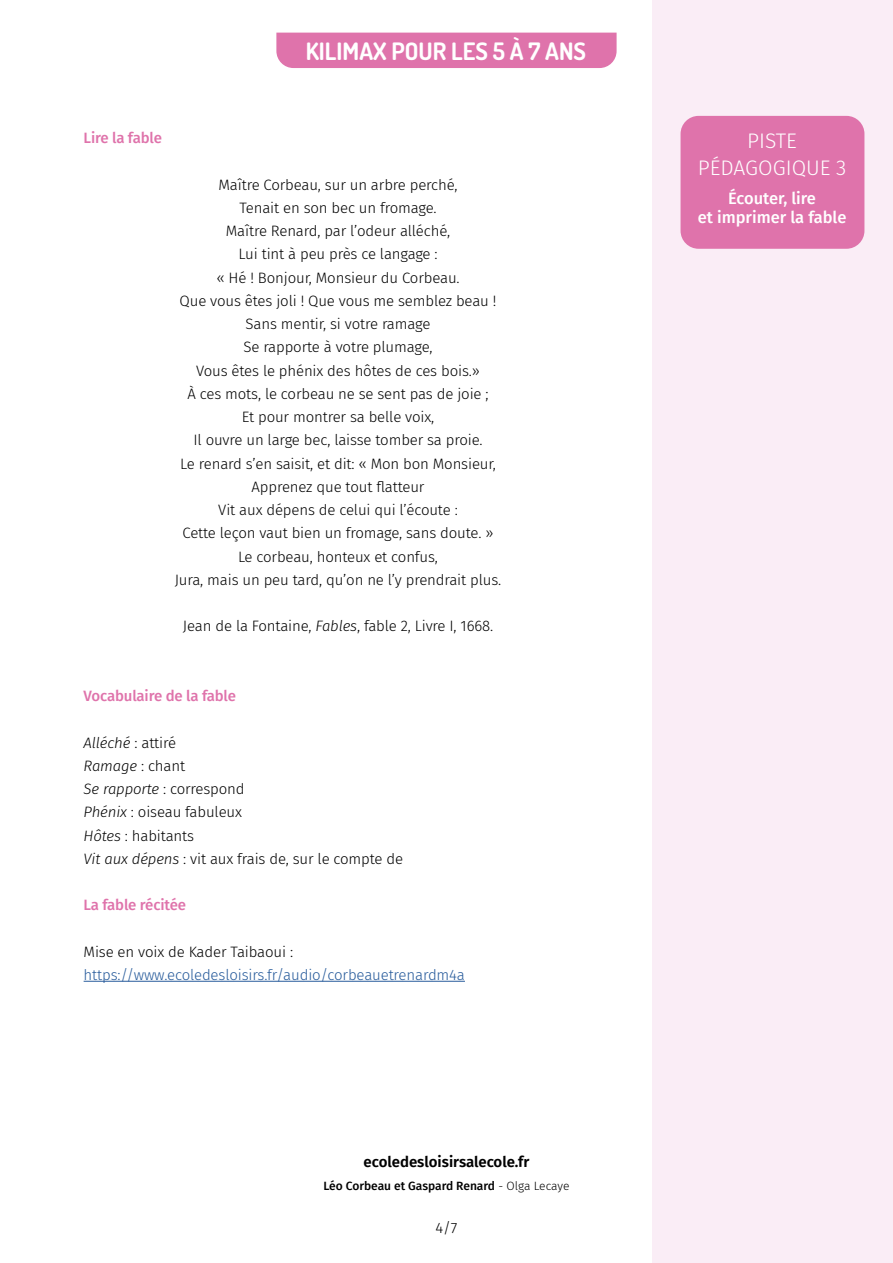
<style>
.page{position:relative;width:893px;height:1263px;background:#fff}
.page>*{position:absolute;margin:0;border:0;box-sizing:border-box;transform-origin:0 0}
.t1{font:700 24px "Dosis";color:#fff}
.t2{font:300 21px/27px "Fira Sans";color:#fff;text-align:center}
.t3{font:500 16.5px/19.8px "Fira Sans";color:#fff;text-align:center}
.t4{font:300 15px/23.2px "Fira Sans";letter-spacing:-.01em;color:#000;text-align:center}
.t5{font:300 15px "Fira Sans";letter-spacing:-.01em;color:#275b9b}
.t6{font:500 15px "Fira Sans";letter-spacing:-.01em;color:#df73ab}
.t7{font:600 15px "Fira Sans";color:#000}
.t8{font:500 12px "Fira Sans";color:#000}
.s1{font-style:italic}
.s2{font-weight:300}
</style>
<div class="page">
<div style="left:652px;top:0;width:241px;height:1263px;background:#faedf6"></div>
<div style="left:276px;top:33px;width:341px;height:35px;background:#df73ab"></div>
<hr style="left:84px;top:981px;width:381px;height:1px;background:#275b9b">
<div style="left:680px;top:116px;width:184px;height:133px;background:#df73ab;border-radius:18px"></div>
<h1 class="t1" style="left:306px;top:35px;width:282px">KILIMAX POUR LES 5 À 7 ANS</h1>
<p class="t6" style="left:84px;top:126px;width:80px">Lire la fable</p>
<p class="t4" style="left:175px;top:173px;width:328px">Maître Corbeau, sur un arbre perché,<br>Tenait en son bec un fromage.<br>Maître Renard, par l’odeur alléché,<br>Lui tint à peu près ce langage :<br>« Hé ! Bonjour, Monsieur du Corbeau.<br>Que vous êtes joli ! Que vous me semblez beau !<br>Sans mentir, si votre ramage<br>Se rapporte à votre plumage,<br>Vous êtes le phénix des hôtes de ces bois.»<br>À ces mots, le corbeau ne se sent pas de joie ;<br>Et pour montrer sa belle voix,<br>Il ouvre un large bec, laisse tomber sa proie.<br>Le renard s’en saisit, et dit: « Mon bon Monsieur, Apprenez que tout flatteur<br>Vit aux dépens de celui qui l’écoute :<br>Cette leçon vaut bien un fromage, sans doute. » Le corbeau, honteux et confus,<br>Jura, mais un peu tard, qu’on ne l’y prendrait plus.</p>
<p class="t4" style="left:183px;top:614px;width:312px">Jean de la Fontaine, <span class="s1">Fables</span>, fable 2, Livre I, 1668.</p>
<p class="t6" style="left:84px;top:684px;width:154px">Vocabulaire de la fable</p>
<p class="t4" style="left:84px;top:731px;width:321px;text-align:left"><span class="s1">Alléché</span> : attiré<br><span class="s1">Ramage</span> : chant<br><span class="s1">Se rapporte</span> : correspond<br><span class="s1">Phénix</span> : oiseau fabuleux<br><span class="s1">Hôtes</span> : habitants<br><span class="s1">Vit aux dépens</span> : vit aux frais de, sur le compte de</p>
<p class="t6" style="left:84px;top:893px;width:104px">La fable récitée</p>
<p class="t4" style="left:84px;top:940px;width:211px">Mise en voix de Kader Taibaoui :</p>
<p class="t5" style="left:84px;top:964px;width:383px">https://www.ecoledesloisirs.fr/audio/corbeauetrenardm4a</p>
<p class="t7" style="left:364px;top:1149px;width:167px">ecoledesloisirsalecole.fr</p>
<p class="t8" style="left:323px;top:1176px;width:248px">Léo Corbeau et Gaspard Renard <span class="s2">- Olga Lecaye</span></p>
<p class="t4" style="left:436px;top:1216px;width:23px">4/7</p>
<h2 class="t2" style="left:698px;top:127px;width:150px">PISTE<br>PÉDAGOGIQUE 3</h2>
<p class="t3" style="left:698px;top:187px;width:150px">Écouter, lire<br>et imprimer la fable</p>
</div>
